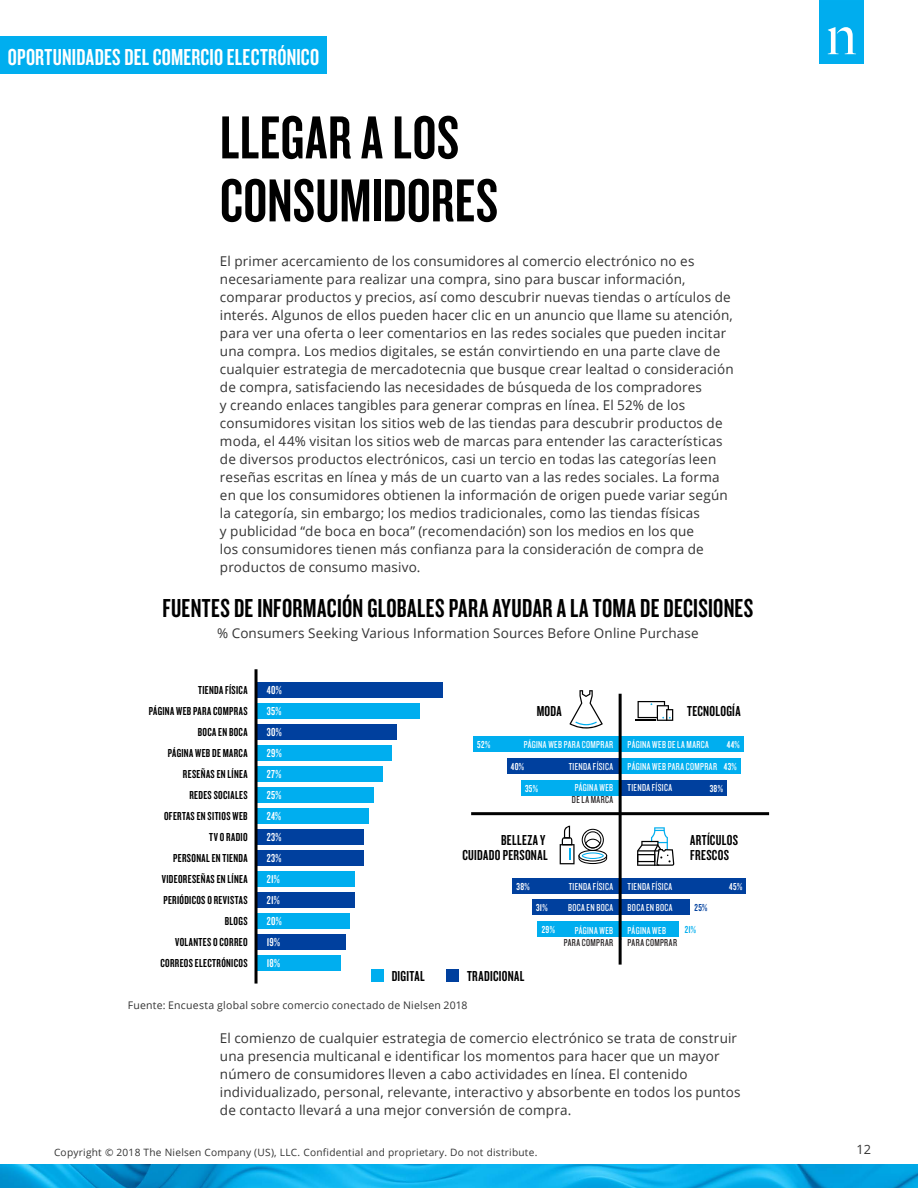
<style>
.page{position:relative;width:918px;height:1188px;background:#fff}
.page>*{position:absolute;margin:0;border:0;box-sizing:border-box;transform-origin:0 0}
.title_of_content{font:63px/63px "Knockout 48 Featherweight";letter-spacing:.005em;color:#000}
.title_of_content-2{font:27px "Knockout 48 Featherweight";letter-spacing:.01em;color:#000}
.t1{font:24px "Knockout 48 Featherweight";letter-spacing:.01em;color:#fff}
.title_of_content-3{font:15px/15px "Knockout 48 Featherweight";letter-spacing:.02em;color:#000;text-align:right}
.body_text{font:13.5px/18px "Open Sans";letter-spacing:.01em;color:#333}
.title_of_content-4{font:13.5px "Open Sans";letter-spacing:.01em;color:#333}
.t2{font:12.75px "Open Sans";color:#333}
.t3{font:12px/21px "Knockout 48 Featherweight";letter-spacing:.03em;color:#000;text-align:right}
.t4{font:12px/21px "Knockout 48 Featherweight";letter-spacing:.03em;color:#fff}
.t5{font:10.5px/21.5px "Knockout 28 Junior Feathrwt";letter-spacing:.035em;color:#fff}
.body_text-2{font:10.5px "Open Sans";letter-spacing:.02em;color:#333}
.t6{font:10.5px/12px "Knockout 28 Junior Feathrwt";letter-spacing:.035em;color:#231f20;text-align:right}
.t7{font:10.5px/21.9px "Knockout 48 Featherweight";letter-spacing:.035em;color:#fff}
.t8{font:10.5px/21.9px "Knockout 48 Featherweight";color:#00409e}
.t9{font:10.2px "Open Sans";letter-spacing:.025em;color:#333}
.s1{color:#fff}
.s2{color:#00aeef}
</style>
<div class="page">
<img style="left:0;top:1164px;width:918px;height:24px">
<div style="left:820px;top:0;width:44px;height:63px;background:#00adee"></div>
<svg style="left:828px;top:27px;width:28px;height:27px"></svg>
<div style="left:257px;top:682px;width:186px;height:15px;background:#00409e"></div>
<div style="left:257px;top:703px;width:163px;height:15px;background:#00aeef"></div>
<div style="left:257px;top:724px;width:140px;height:15px;background:#00409e"></div>
<div style="left:257px;top:745px;width:135px;height:15px;background:#00aeef"></div>
<div style="left:257px;top:766px;width:126px;height:16px;background:#00aeef"></div>
<div style="left:257px;top:787px;width:116px;height:16px;background:#00aeef"></div>
<div style="left:257px;top:808px;width:112px;height:16px;background:#00aeef"></div>
<div style="left:257px;top:830px;width:107px;height:15px;background:#00409e"></div>
<div style="left:257px;top:851px;width:107px;height:15px;background:#00409e"></div>
<div style="left:257px;top:872px;width:98px;height:15px;background:#00aeef"></div>
<div style="left:257px;top:893px;width:98px;height:15px;background:#00409e"></div>
<div style="left:257px;top:914px;width:93px;height:15px;background:#00aeef"></div>
<div style="left:257px;top:935px;width:88px;height:15px;background:#00409e"></div>
<div style="left:257px;top:956px;width:84px;height:15px;background:#00aeef"></div>
<div style="left:621px;top:737px;width:122px;height:15px;background:#00aeef"></div>
<div style="left:621px;top:758px;width:120px;height:16px;background:#00aeef"></div>
<div style="left:621px;top:780px;width:106px;height:15px;background:#00409e"></div>
<div style="left:473px;top:737px;width:146px;height:15px;background:#00aeef"></div>
<div style="left:507px;top:758px;width:112px;height:16px;background:#00409e"></div>
<div style="left:521px;top:780px;width:98px;height:15px;background:#00aeef"></div>
<div style="left:621px;top:878px;width:125px;height:16px;background:#00409e"></div>
<div style="left:621px;top:900px;width:69px;height:15px;background:#00409e"></div>
<div style="left:621px;top:921px;width:58px;height:16px;background:#00aeef"></div>
<div style="left:513px;top:878px;width:106px;height:16px;background:#00409e"></div>
<div style="left:532px;top:900px;width:87px;height:15px;background:#00409e"></div>
<div style="left:538px;top:921px;width:81px;height:16px;background:#00aeef"></div>
<hr style="left:255px;top:669px;width:3px;height:315px;background:#000">
<hr style="left:619px;top:694px;width:3px;height:271px;background:#000">
<hr style="left:471px;top:812px;width:298px;height:3px;background:#000">
<svg style="left:569px;top:690px;width:34px;height:39px"></svg>
<svg style="left:635px;top:701px;width:38px;height:20px"></svg>
<svg style="left:560px;top:826px;width:47px;height:38px"></svg>
<svg style="left:654px;top:827px;width:11px;height:2px"></svg>
<svg style="left:637px;top:829px;width:37px;height:37px"></svg>
<div style="left:0;top:37px;width:327px;height:37px;background:#00aeef"></div>
<div style="left:447px;top:969px;width:12px;height:13px;background:#00409e"></div>
<div style="left:372px;top:969px;width:12px;height:13px;background:#00aeef"></div>
<p class="t1" style="left:8px;top:42px;width:313px">OPORTUNIDADES DEL COMERCIO ELECTRÓNICO</p>
<p class="title_of_content" style="left:220px;top:104px;width:280px">LLEGAR A LOS<br>CONSUMIDORES</p>
<p class="body_text" style="left:220px;top:252px;width:515px">El primer acercamiento de los consumidores al comercio electrónico no es necesariamente para realizar una compra, sino para buscar información, comparar productos y precios, así como descubrir nuevas tiendas o artículos de interés. Algunos de ellos pueden hacer clic en un anuncio que llame su atención, para ver una oferta o leer comentarios en las redes sociales que pueden incitar una compra. Los medios digitales, se están convirtiendo en una parte clave de cualquier estrategia de mercadotecnia que busque crear lealtad o consideración de compra, satisfaciendo las necesidades de búsqueda de los compradores<br>y creando enlaces tangibles para generar compras en línea. El 52% de los consumidores visitan los sitios web de las tiendas para descubrir productos de moda, el 44% visitan los sitios web de marcas para entender las características de diversos productos electrónicos, casi un tercio en todas las categorías leen reseñas escritas en línea y más de un cuarto van a las redes sociales. La forma en que los consumidores obtienen la información de origen puede variar según la categoría, sin embargo; los medios tradicionales, como las tiendas físicas<br>y publicidad “de boca en boca” (recomendación) son los medios en los que<br>los consumidores tienen más confianza para la consideración de compra de productos de consumo masivo.</p>
<p class="title_of_content-2" style="left:162px;top:592px;width:592px">FUENTES DE INFORMACIÓN GLOBALES PARA AYUDAR A LA TOMA DE DECISIONES</p>
<p class="title_of_content-4" style="left:217px;top:624px;width:483px">% Consumers Seeking Various Information Sources Before Online Purchase</p>
<p class="t3" style="left:149px;top:680px;width:100px">TIENDA FÍSICA<br>PÁGINA WEB PARA COMPRAS<br>BOCA EN BOCA<br>PÁGINA WEB DE MARCA<br>RESEÑAS EN LÍNEA<br>REDES SOCIALES<br>OFERTAS EN SITIOS WEB<br>TV O RADIO<br>PERSONAL EN TIENDA<br>VIDEORESEÑAS EN LÍNEA<br>PERIÓDICOS O REVISTAS<br>BLOGS<br>VOLANTES O CORREO<br>CORREOS ELECTRÓNICOS</p>
<p class="t4" style="left:267px;top:680px;width:17px">40%<br>35%<br>30%<br>29%<br>27%<br>25%<br>24%<br>23%<br>23%<br>21%<br>21%<br>20%<br>19%<br>18%</p>
<p class="t7" style="left:477px;top:734px;width:14px">52%</p>
<p class="title_of_content-3" style="left:537px;top:703px;width:27px">MODA</p>
<p class="t5" style="left:524px;top:734px;width:91px;text-align:right">PÁGINA WEB PARA COMPRAR<br>TIENDA FÍSICA<br>PÁGINA WEB</p>
<p class="t6" style="left:572px;top:793px;width:43px">DE LA MARCA</p>
<p class="t7" style="left:511px;top:756px;width:15px">40%</p>
<p class="t7" style="left:525px;top:777px;width:14px">35%</p>
<p class="title_of_content-3" style="left:687px;top:703px;width:55px">TECNOLOGÍA</p>
<p class="t5" style="left:628px;top:734px;width:91px">PÁGINA WEB DE LA MARCA<br>PÁGINA WEB PARA COMPRAR<br>TIENDA FÍSICA</p>
<p class="t7" style="left:727px;top:734px;width:14px">44%</p>
<p class="t7" style="left:724px;top:756px;width:14px">43%</p>
<p class="t7" style="left:710px;top:777px;width:15px">38%</p>
<p class="title_of_content-3" style="left:462px;top:833px;width:87px">BELLEZA Y<br>CUIDADO PERSONAL</p>
<p class="title_of_content-3" style="left:690px;top:833px;width:49px;text-align:left">ARTÍCULOS<br>FRESCOS</p>
<p class="t7" style="left:517px;top:875px;width:15px">38%</p>
<p class="t7" style="left:542px;top:897px;width:15px;text-indent:-6px">31%<br>29%</p>
<p class="t5" style="left:568px;top:875px;width:47px">TIENDA FÍSICA<br>BOCA EN BOCA</p>
<p class="t6" style="left:564px;top:924px;width:51px"><span class="s1">PÁGINA WEB<br></span>PARA COMPRAR</p>
<p class="title_of_content-3" style="left:392px;top:968px;width:34px">DIGITAL</p>
<p class="title_of_content-3" style="left:467px;top:968px;width:59px">TRADICIONAL</p>
<p class="t5" style="left:628px;top:875px;width:47px">TIENDA FÍSICA<br>BOCA EN BOCA</p>
<p class="t6" style="left:628px;top:924px;width:51px;text-align:left"><span class="s1">PÁGINA WEB<br></span>PARA COMPRAR</p>
<p class="t8" style="left:685px;top:897px;width:24px;text-indent:10px">25%<br><span class="s2">21%</span></p>
<p class="t7" style="left:729px;top:875px;width:14px">45%</p>
<p class="body_text-2" style="left:128px;top:998px;width:341px">Fuente: Encuesta global sobre comercio conectado de Nielsen 2018</p>
<p class="body_text" style="left:220px;top:1029px;width:522px">El comienzo de cualquier estrategia de comercio electrónico se trata de construir una presencia multicanal e identificar los momentos para hacer que un mayor número de consumidores lleven a cabo actividades en línea. El contenido individualizado, personal, relevante, interactivo y absorbente en todos los puntos de contacto llevará a una mejor conversión de compra.</p>
<p class="t9" style="left:54px;top:1145px;width:485px">Copyright © 2018 The Nielsen Company (US), LLC. Confidential and proprietary. Do not distribute.</p>
<p class="t2" style="left:856px;top:1141px;width:16px">12</p>
</div>
